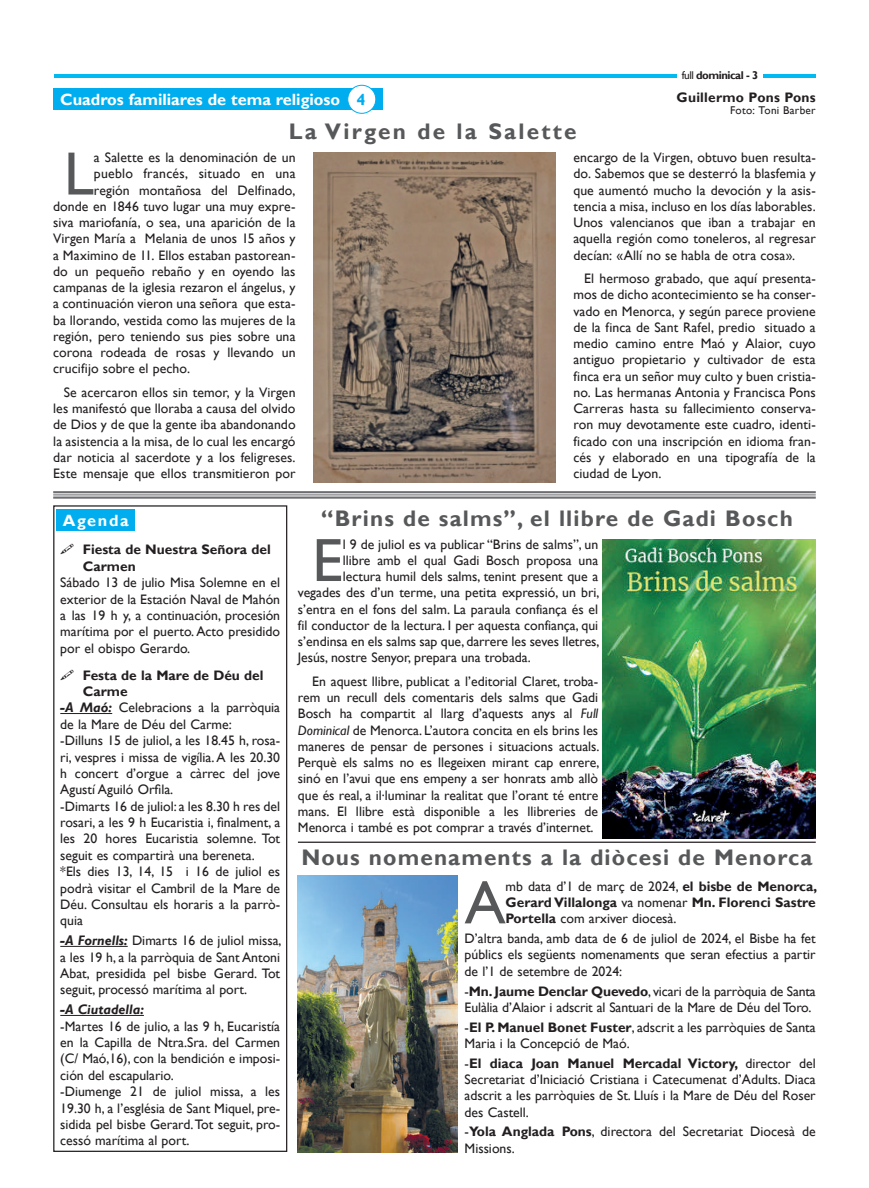
<style>
.page{position:relative;width:869px;height:1188px;background:#fff}
.page>*{position:absolute;margin:0;border:0;box-sizing:border-box;transform-origin:0 0}
.t1{font:61.38px "Gill Sans";color:#57585a}
.t2{font:700 22.5px "Gill Sans";letter-spacing:.05em;color:#57585a}
.t3{font:700 22.5px "Gill Sans";letter-spacing:.1em;color:#57585a}
.t4{font:700 16.25px "Gill Sans";color:#fff}
.t5{font:13.75px/16.2px "Gill Sans";color:#231f20;text-align:justify}
.t6{font:700 13.75px/16.2px "Gill Sans";color:#231f20}
.t7{font:13.75px "Gill Sans";letter-spacing:.02em;color:#231f20}
.t8{font:italic 700 13.75px "Gill Sans";color:#231f20}
.t9{font:700 11.25px "Gill Sans";letter-spacing:-.04em;color:#231f20}
.t10{font:11.25px "Gill Sans";letter-spacing:.025em;color:#231f20}
.s1{color:#00aeef}
.s2{font-weight:400}
.s3{font-weight:700;font-style:italic}
.s4{font-style:italic}
.s5{font-weight:700}
</style>
<div class="page">
<hr style="left:54px;top:74px;width:761px;height:4px;background:#00baf1">
<div style="left:677px;top:71px;width:85px;height:9px;background:#fff"></div>
<hr style="left:53px;top:491px;width:762px;height:2px;background:#6c6d70">
<hr style="left:53px;top:494px;width:762px;height:1px;background:#6c6d70">
<hr style="left:53px;top:496px;width:762px;height:2px;background:#6c6d70">
<img style="left:602px;top:539px;width:213px;height:298px">
<img style="left:313px;top:152px;width:242px;height:330px">
<div style="left:53px;top:89px;width:330px;height:21px;background:#00aeef"></div>
<div style="left:347px;top:85px;width:28px;height:28px;background:#fff;border-radius:50%"></div>
<div style="left:347px;top:85px;width:29px;height:28px;border:1px solid #00aeef;border-radius:50%"></div>
<div style="left:53px;top:505px;width:234px;height:646px;border:1px solid #231f20"></div>
<hr style="left:60px;top:713px;width:52px;height:1px;background:#231f20">
<hr style="left:60px;top:945px;width:68px;height:1px;background:#231f20">
<hr style="left:60px;top:1014px;width:84px;height:1px;background:#231f20">
<div style="left:57px;top:509px;width:78px;height:21px;background:#00aeef"></div>
<hr style="left:298px;top:841px;width:517px;height:1px;background:#231f20">
<img style="left:298px;top:875px;width:159px;height:277px">
<p class="t4" style="left:60px;top:90px;width:306px">Cuadros familiares de tema religioso <span class="s1">4</span></p>
<h2 class="t3" style="left:289px;top:118px;width:289px">La Virgen de la Salette</h2>
<p class="t9" style="left:681px;top:69px;width:78px"><span class="s2">full</span> dominical - 3</p>
<p class="t6" style="left:676px;top:89px;width:141px">Guillermo Pons Pons</p>
<p class="t10" style="left:729px;top:104px;width:87px">Foto: Toni Barber</p>
<h1 class="t1" style="left:64px;top:138px;width:32px">L</h1>
<p class="t5" style="left:94px;top:149px;width:203px">a Salette es la denominación de un</p>
<p class="t7" style="left:94px;top:165px;width:203px">pueblo francés, situado en una</p>
<p class="t5" style="left:94px;top:182px;width:203px">región montañosa del Delfinado,</p>
<p class="t5" style="left:53px;top:198px;width:244px">donde en 1846 tuvo lugar una muy expre-</p>
<p class="t5" style="left:53px;top:214px;width:244px">siva mariofanía, o sea, una aparición de la</p>
<p class="t5" style="left:53px;top:231px;width:244px">Virgen María a Melania de unos 15 años y</p>
<p class="t5" style="left:53px;top:247px;width:244px">a Maximino de 11. Ellos estaban pastorean-</p>
<p class="t5" style="left:53px;top:263px;width:244px">do un pequeño rebaño y en oyendo las</p>
<p class="t5" style="left:53px;top:279px;width:244px">campanas de la iglesia rezaron el ángelus, y</p>
<p class="t5" style="left:53px;top:296px;width:244px">a continuación vieron una señora que esta-</p>
<p class="t5" style="left:53px;top:312px;width:244px">ba llorando, vestida como las mujeres de la</p>
<p class="t5" style="left:53px;top:328px;width:244px">región, pero teniendo sus pies sobre una</p>
<p class="t5" style="left:53px;top:344px;width:244px">corona rodeada de rosas y llevando un</p>
<p class="t5" style="left:53px;top:361px;width:138px">crucifijo sobre el pecho.</p>
<p class="t5" style="left:53px;top:384px;width:244px;text-indent:11px">Se acercaron ellos sin temor, y la Virgen les manifestó que lloraba a causa del olvido de Dios y de que la gente iba abandonando la asistencia a la misa, de lo cual les encargó dar noticia al sacerdote y a los feligreses.<br>Este mensaje que ellos transmitieron por</p>
<p class="t4" style="left:63px;top:511px;width:67px">Agenda</p>
<p class="t5" style="left:573px;top:149px;width:244px">encargo de la Virgen, obtuvo buen resulta&shy;do. Sabemos que se desterró la blasfemia y que aumentó mucho la devoción y la asis&shy;tencia a misa, incluso en los días laborables.<br>Unos valencianos que iban a trabajar en aquella región como toneleros, al regresar decían: «Allí no se habla de otra cosa».</p>
<p class="t5" style="left:573px;top:270px;width:244px;text-indent:11px">El hermoso grabado, que aquí presenta&shy;mos de dicho acontecimiento se ha conser&shy;vado en Menorca, y según parece proviene de la finca de Sant Rafel, predio situado a medio camino entre Maó y Alaior, cuyo antiguo propietario y cultivador de esta finca era un señor muy culto y buen cristia&shy;no. Las hermanas Antonia y Francisca Pons Carreras hasta su fallecimiento conserva&shy;ron muy devotamente este cuadro, identi&shy;ficado con una inscripción en idioma fran&shy;cés y elaborado en una tipografía de la ciudad de Lyon.</p>
<h2 class="t2" style="left:321px;top:504px;width:473px">“Brins de salms”, el llibre de Gadi Bosch</h2>
<p class="t6" style="left:83px;top:542px;width:189px">Fiesta de Nuestra Señora del<br>Carmen</p>
<p class="t5" style="left:60px;top:574px;width:221px">Sábado 13 de julio Misa Solemne en el exterior de la Estación Naval de Mahón a las 19 h y, a continuación, procesión marítima por el puerto. Acto presidido por el obispo Gerardo.</p>
<p class="t6" style="left:83px;top:667px;width:182px">Festa de la Mare de Déu del</p>
<p class="t6" style="left:83px;top:683px;width:46px">Carme</p>
<p class="t5" style="left:60px;top:699px;width:221px"><span class="s3">-A Maó:</span> Celebracions a la parròquia</p>
<p class="t5" style="left:60px;top:716px;width:173px">de la Mare de Déu del Carme:</p>
<p class="t5" style="left:60px;top:732px;width:221px">-Dilluns 15 de juliol, a les 18.45 h, rosa-</p>
<p class="t5" style="left:60px;top:748px;width:221px">ri, vespres i missa de vigília. A les 20.30</p>
<p class="t5" style="left:60px;top:765px;width:221px">h concert d’orgue a càrrec del jove</p>
<p class="t5" style="left:60px;top:781px;width:114px">Agustí Aguiló Orfila.</p>
<p class="t5" style="left:60px;top:798px;width:221px">-Dimarts 16 de juliol: a les 8.30 h res del</p>
<p class="t5" style="left:60px;top:814px;width:221px">rosari, a les 9 h Eucaristia i, finalment, a</p>
<p class="t5" style="left:60px;top:830px;width:221px">les 20 hores Eucaristia solemne. Tot</p>
<p class="t5" style="left:60px;top:847px;width:196px">seguit es compartirà una bereneta.</p>
<p class="t5" style="left:60px;top:863px;width:221px">*Els dies 13, 14, 15 i 16 de juliol es</p>
<p class="t5" style="left:60px;top:879px;width:221px">podrà visitar el Cambril de la Mare de</p>
<p class="t5" style="left:60px;top:896px;width:221px">Déu. Consultau els horaris a la parrò-</p>
<p class="t5" style="left:60px;top:912px;width:24px">quia</p>
<p class="t5" style="left:60px;top:932px;width:223px"><span class="s3">-A Fornells:</span> Dimarts 16 de juliol missa, a les 19 h, a la parròquia de Sant Antoni Abat, presidida pel bisbe Gerard. Tot seguit, processó marítima al port.</p>
<p class="t8" style="left:60px;top:1001px;width:85px">-A Ciutadella:</p>
<p class="t5" style="left:60px;top:1017px;width:221px;text-align:left">-Martes 16 de julio, a las 9 h, Eucaristía en la Capilla de Ntra.Sra. del Carmen (C/ Maó,16), con la bendición e imposi&shy;ción del escapulario.<br>-Diumenge 21 de juliol missa, a les 19.30 h, a l’església de Sant Miquel, pre&shy;sidida pel bisbe Gerard. Tot seguit, pro&shy;cessó marítima al port.</p>
<h1 class="t1" style="left:312px;top:524px;width:32px">E</h1>
<p class="t5" style="left:343px;top:536px;width:257px">l 9 de juliol es va publicar “Brins de salms”, un</p>
<p class="t5" style="left:343px;top:552px;width:257px">llibre amb el qual Gadi Bosch proposa una</p>
<p class="t5" style="left:343px;top:568px;width:257px">lectura humil dels salms, tenint present que a</p>
<p class="t5" style="left:298px;top:584px;width:303px">vegades des d’un terme, una petita expressió, un bri,</p>
<p class="t5" style="left:298px;top:601px;width:301px">s’entra en el fons del salm. La paraula confiança és el</p>
<p class="t5" style="left:298px;top:617px;width:301px">fil conductor de la lectura. I per aquesta confiança, qui</p>
<p class="t5" style="left:298px;top:633px;width:303px">s’endinsa en els salms sap que, darrere les seves lletres,</p>
<p class="t5" style="left:298px;top:649px;width:234px">Jesús, nostre Senyor, prepara una trobada.</p>
<p class="t5" style="left:298px;top:673px;width:303px;text-indent:14px">En aquest llibre, publicat a l’editorial Claret, troba&shy;rem un recull dels comentaris dels salms que Gadi Bosch ha compartit al llarg d’aquests anys al <span class="s4">Full Dominical</span> de Menorca. L’autora concita en els brins les maneres de pensar de persones i situacions actuals.<br>Perquè els salms no es llegeixen mirant cap enrere, sinó en l’avui que ens empeny a ser honrats amb allò que és real, a il.luminar la realitat que l’orant té entre mans. El llibre està disponible a les llibreries de Menorca i també es pot comprar a través d’internet.</p>
<h2 class="t2" style="left:301px;top:843px;width:512px">Nous nomenaments a la diòcesi de Menorca</h2>
<h1 class="t1" style="left:464px;top:866px;width:42px">A</h1>
<p class="t6" style="left:505px;top:878px;width:313px;text-align:justify"><span class="s2">mb data d’1 de març de 2024,</span> el bisbe de Menorca, Gerard Villalonga <span class="s2">va nomenar</span> Mn. Florenci Sastre Portella <span class="s2">com arxiver diocesà.</span></p>
<p class="t5" style="left:464px;top:930px;width:352px">D’altra banda, amb data de 6 de juliol de 2024, el Bisbe ha fet públics els següents nomenaments que seran efectius a partir de l’1 de setembre de 2024:</p>
<p class="t5" style="left:464px;top:982px;width:352px">-<span class="s5">Mn. Jaume Denclar Quevedo</span>, vicari de la parròquia de Santa<br>Eulàlia d’Alaior i adscrit al Santuari de la Mare de Déu del Toro.</p>
<p class="t5" style="left:464px;top:1018px;width:352px">-<span class="s5">El P. Manuel Bonet Fuster</span>, adscrit a les parròquies de Santa<br>Maria i la Concepció de Maó.</p>
<p class="t5" style="left:464px;top:1054px;width:352px">-<span class="s5">El diaca Joan Manuel Mercadal Victory,</span> director del Secretariat d’Iniciació Cristiana i Catecumenat d’Adults. Diaca adscrit a les parròquies de St. Lluís i la Mare de Déu del Roser des Castell.</p>
<p class="t5" style="left:464px;top:1123px;width:352px">-<span class="s5">Yola Anglada Pons</span>, directora del Secretariat Diocesà de<br>Missions.</p>
</div>
